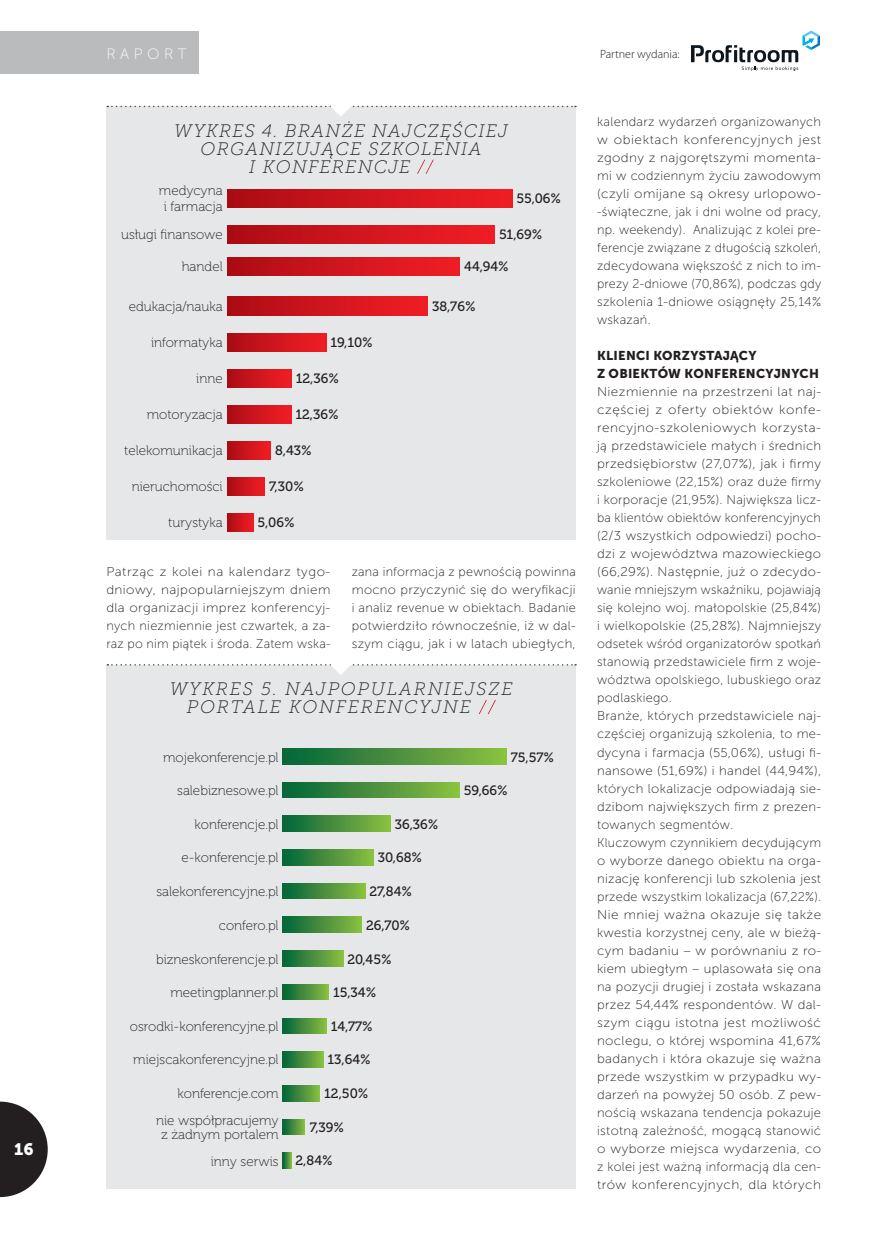
<style>
.page{position:relative;width:885px;height:1251px;background:#fff}
.page>*{position:absolute;margin:0;border:0;box-sizing:border-box;transform-origin:0 0}
.t1{font:italic 18px/18px "Museo Slab 100";letter-spacing:.07em;color:#231f20;text-align:center}
.t2{font:italic 18px/18px "Museo Slab 100";letter-spacing:.1em;color:#231f20;text-align:center}
.t3{font:16.5px "Museo Sans 900";color:#fff}
.t4{font:15px "Museo Sans 100";letter-spacing:.3em;color:#fff}
.t5{font:13.5px/16.2px "Museo 100";color:#231f20;text-align:center}
.t6{font:13.5px "Museo 500";color:#231f20}
.t7{font:12.75px/18px "Museo Sans 100";letter-spacing:.02em;color:#231f20;text-align:justify;scale:1.06 1}
.t8{font:12.75px/18px "Museo Sans 100";letter-spacing:.02em;color:#231f20;text-align:justify}
.t9{font:12.75px/18px "Museo Sans 900";letter-spacing:.02em;color:#231f20}
.t10{font:300 12px "Myriad Pro";color:#231f20}
.s1{color:#fff}
</style>
<div class="page">
<svg style="left:691px;top:30px;width:128px;height:41px"></svg>
<div style="left:106px;top:106px;width:469px;height:434px;background:#e6e7e9"></div>
<svg style="left:107px;top:105px;width:469px;height:12px"></svg>
<div style="left:227px;top:369px;width:64px;height:18px;background:linear-gradient(to right,#ad0c15,#f11e24)"></div>
<div style="left:227px;top:297px;width:201px;height:18px;background:linear-gradient(to right,#ac0c14,#f31e25)"></div>
<div style="left:227px;top:477px;width:38px;height:18px;background:linear-gradient(to right,#ad0c14,#f01d24)"></div>
<div style="left:227px;top:513px;width:26px;height:18px;background:linear-gradient(to right,#ac0c14,#ed1d24)"></div>
<div style="left:227px;top:333px;width:99px;height:18px;background:linear-gradient(to right,#ac0c14,#f31e25)"></div>
<div style="left:227px;top:441px;width:44px;height:18px;background:linear-gradient(to right,#ac0c14,#f11e24)"></div>
<div style="left:227px;top:257px;width:232px;height:18px;background:linear-gradient(to right,#ac0c14,#f21e25)"></div>
<div style="left:227px;top:189px;width:285px;height:18px;background:linear-gradient(to right,#ac0c14,#f31e25)"></div>
<div style="left:227px;top:225px;width:267px;height:18px;background:linear-gradient(to right,#ac0c14,#f31e25)"></div>
<div style="left:227px;top:405px;width:64px;height:18px;background:linear-gradient(to right,#ad0c15,#f11e24)"></div>
<div style="left:106px;top:664px;width:469px;height:524px;background:#e6e7e9"></div>
<svg style="left:107px;top:664px;width:469px;height:11px"></svg>
<svg style="left:283px;top:1152px;width:8px;height:16px"></svg>
<svg style="left:283px;top:984px;width:45px;height:15px"></svg>
<div style="left:283px;top:950px;width:60px;height:16px;background:linear-gradient(to right,#03643a,#89bb41)"></div>
<svg style="left:283px;top:883px;width:82px;height:15px"></svg>
<div style="left:283px;top:815px;width:107px;height:16px;background:linear-gradient(to right,#03643a,#8cbe41)"></div>
<div style="left:283px;top:1017px;width:43px;height:16px;background:linear-gradient(to right,#03643a,#8aba41)"></div>
<div style="left:283px;top:916px;width:79px;height:16px;background:linear-gradient(to right,#03643a,#8dbe41)"></div>
<svg style="left:283px;top:1085px;width:37px;height:15px"></svg>
<div style="left:283px;top:849px;width:90px;height:16px;background:linear-gradient(to right,#03643a,#8abc41)"></div>
<div style="left:283px;top:1051px;width:40px;height:16px;background:linear-gradient(to right,#03643a,#87ba41)"></div>
<svg style="left:283px;top:782px;width:176px;height:15px;background:#48903d"></svg>
<div style="left:283px;top:748px;width:223px;height:16px;background:linear-gradient(to right,#03643a,#8dbe41)"></div>
<div style="left:283px;top:1118px;width:22px;height:16px;background:linear-gradient(to right,#03643a,#83b740)"></div>
<div style="left:0;top:31px;width:198px;height:43px;background:#babbbd"></div>
<svg style="left:0;top:1101px;width:48px;height:95px"></svg>
<p class="t3" style="left:14px;top:1139px;width:21px">16</p>
<p class="t4" style="left:106px;top:46px;width:82px">raport</p>
<p class="t10" style="left:600px;top:46px;width:81px">Partner wydania:</p>
<h1 class="t1" style="left:174px;top:122px;width:335px">WYKRES 4. BRANŻE NAJCZĘŚCIEJ<br>ORGANIZUJĄCE SZKOLENIA<br>I KONFERENCJE <span class="s1">//</span></h1>
<p class="t5" style="left:159px;top:183px;width:65px">medycyna i farmacja</p>
<p class="t6" style="left:516px;top:191px;width:46px">55,06%</p>
<p class="t5" style="left:121px;top:227px;width:103px">usługi finansowe</p>
<p class="t6" style="left:499px;top:227px;width:45px">51,69%</p>
<p class="t5" style="left:182px;top:259px;width:43px">handel</p>
<p class="t6" style="left:464px;top:259px;width:46px">44,94%</p>
<p class="t5" style="left:129px;top:298px;width:95px">edukacja/nauka</p>
<p class="t6" style="left:432px;top:299px;width:45px">38,76%</p>
<p class="t5" style="left:151px;top:335px;width:73px">informatyka</p>
<p class="t6" style="left:330px;top:335px;width:44px">19,10%</p>
<p class="t5" style="left:196px;top:371px;width:28px">inne</p>
<p class="t6" style="left:296px;top:371px;width:45px">12,36%</p>
<p class="t5" style="left:147px;top:407px;width:78px">motoryzacja</p>
<p class="t6" style="left:295px;top:407px;width:45px">12,36%</p>
<p class="t5" style="left:124px;top:443px;width:100px">telekomunikacja</p>
<p class="t6" style="left:275px;top:443px;width:38px">8,43%</p>
<p class="t5" style="left:132px;top:478px;width:92px">nieruchomości</p>
<p class="t6" style="left:269px;top:479px;width:36px">7,30%</p>
<p class="t5" style="left:168px;top:515px;width:56px">turystyka</p>
<p class="t6" style="left:257px;top:515px;width:39px">5,06%</p>
<p class="t7" style="left:106px;top:563px;width:213px">Patrząc z kolei na kalendarz tygo&shy;dniowy, najpopularniejszym dniem dla organizacji imprez konferencyj&shy;nych niezmiennie jest czwartek, a za&shy;raz po nim piątek i środa. Zatem wska-</p>
<p class="t8" style="left:351px;top:563px;width:225px">zana informacja z pewnością powinna mocno przyczynić się do weryfikacji i analiz revenue w obiektach. Badanie potwierdziło równocześnie, iż w dal&shy;szym ciągu, jak i w latach ubiegłych,</p>
<h1 class="t2" style="left:170px;top:680px;width:344px">WYKRES 5. NAJPOPULARNIEJSZE<br>PORTALE KONFERENCYJNE <span class="s1">//</span></h1>
<p class="t5" style="left:163px;top:749px;width:117px">mojekonferencje.pl</p>
<p class="t6" style="left:510px;top:749px;width:45px">75,57%</p>
<p class="t5" style="left:177px;top:782px;width:103px">salebiznesowe.pl</p>
<p class="t6" style="left:463px;top:782px;width:45px">59,66%</p>
<p class="t5" style="left:194px;top:816px;width:86px">konferencje.pl</p>
<p class="t6" style="left:395px;top:816px;width:45px">36,36%</p>
<p class="t5" style="left:181px;top:849px;width:99px">e-konferencje.pl</p>
<p class="t6" style="left:378px;top:850px;width:46px">30,68%</p>
<p class="t5" style="left:156px;top:883px;width:124px">salekonferencyjne.pl</p>
<p class="t6" style="left:369px;top:883px;width:44px">27,84%</p>
<p class="t5" style="left:219px;top:917px;width:61px">confero.pl</p>
<p class="t6" style="left:366px;top:917px;width:45px">26,70%</p>
<p class="t5" style="left:156px;top:950px;width:124px">bizneskonferencje.pl</p>
<p class="t6" style="left:347px;top:951px;width:46px">20,45%</p>
<p class="t5" style="left:170px;top:984px;width:110px">meetingplanner.pl</p>
<p class="t6" style="left:333px;top:984px;width:45px">15,34%</p>
<p class="t5" style="left:130px;top:1018px;width:150px">osrodki-konferencyjne.pl</p>
<p class="t6" style="left:331px;top:1018px;width:43px">14,77%</p>
<p class="t5" style="left:133px;top:1051px;width:147px">miejscakonferencyjne.pl</p>
<p class="t6" style="left:327px;top:1052px;width:45px">13,64%</p>
<p class="t5" style="left:178px;top:1085px;width:102px">konferencje.com</p>
<p class="t6" style="left:324px;top:1085px;width:46px">12,50%</p>
<p class="t5" style="left:156px;top:1113px;width:124px;line-height:13.5px">nie współpracujemy z żadnym portalem</p>
<p class="t6" style="left:310px;top:1119px;width:36px">7,39%</p>
<p class="t5" style="left:211px;top:1152px;width:69px">inny serwis</p>
<p class="t6" style="left:295px;top:1152px;width:39px">2,84%</p>
<p class="t8" style="left:597px;top:113px;width:226px">kalendarz wydarzeń organizowanych w obiektach konferencyjnych jest zgodny z najgorętszymi momenta&shy;mi w codziennym życiu zawodowym (czyli omijane są okresy urlopowo--świąteczne, jak i dni wolne od pracy, np. weekendy). Analizując z kolei pre&shy;ferencje związane z długością szkoleń, zdecydowana większość z nich to im&shy;prezy 2-dniowe (70,86%), podczas gdy szkolenia 1-dniowe osiągnęły 25,14% wskazań.</p>
<p class="t9" style="left:597px;top:346px;width:223px">KLIENCI KORZYSTAJĄCY<br>Z OBIEKTÓW KONFERENCYJNYCH</p>
<p class="t7" style="left:597px;top:383px;width:213px;text-align:left">Niezmiennie na przestrzeni lat naj&shy;częściej z oferty obiektów konfe&shy;rencyjno-szkoleniowych korzysta&shy;ją przedstawiciele małych i średnich przedsiębiorstw (27,07%), jak i firmy szkoleniowe (22,15%) oraz duże firmy i korporacje (21,95%). Największa licz&shy;ba klientów obiektów konferencyjnych (2/3 wszystkich odpowiedzi) pocho&shy;dzi z województwa mazowieckiego (66,29%). Następnie, już o zdecydo&shy;wanie mniejszym wskaźniku, pojawiają się kolejno woj. małopolskie (25,84%) i wielkopolskie (25,28%). Najmniejszy odsetek wśród organizatorów spotkań stanowią przedstawiciele firm z woje&shy;wództwa opolskiego, lubuskiego oraz podlaskiego.<br>Branże, których przedstawiciele naj&shy;częściej organizują szkolenia, to me&shy;dycyna i farmacja (55,06%), usługi fi&shy;nansowe (51,69%) i handel (44,94%), których lokalizacje odpowiadają sie&shy;dzibom największych firm z prezen&shy;towanych segmentów.<br>Kluczowym czynnikiem decydującym o wyborze danego obiektu na orga&shy;nizację konferencji lub szkolenia jest przede wszystkim lokalizacja (67,22%).<br>Nie mniej ważna okazuje się także kwestia korzystnej ceny, ale w bieżą&shy;cym badaniu – w porównaniu z ro&shy;kiem ubiegłym – uplasowała się ona na pozycji drugiej i została wskazana przez 54,44% respondentów. W dal&shy;szym ciągu istotna jest możliwość noclegu, o której wspomina 41,67% badanych i która okazuje się ważna przede wszystkim w przypadku wy&shy;darzeń na powyżej 50 osób. Z pew&shy;nością wskazana tendencja pokazuje istotną zależność, mogącą stanowić o wyborze miejsca wydarzenia, co z kolei jest ważną informacją dla cen&shy;trów konferencyjnych, dla których</p>
</div>
